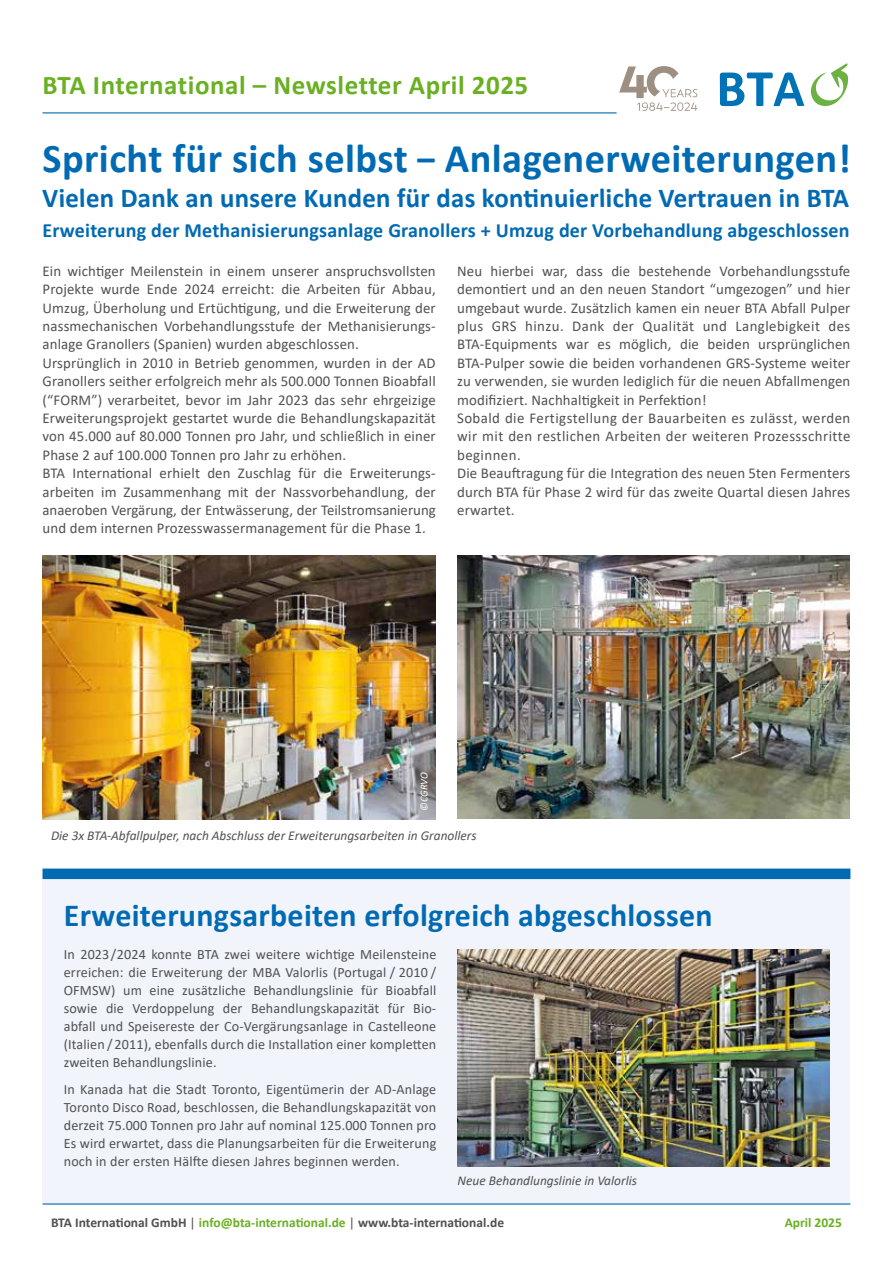
<style>
.page{position:relative;width:893px;height:1263px;background:#fff}
.page>*{position:absolute;margin:0;border:0;box-sizing:border-box;transform-origin:0 0}
.t1{font:700 40.8px "Calibri";letter-spacing:.01em;color:#006ab3}
.t2{font:700 32.25px "Calibri";letter-spacing:.01em;color:#006ab3}
.t3{font:700 27.3px "Calibri";color:#006ab3}
.t4{font:700 27px "Calibri";letter-spacing:.02em;color:#6ab023}
.t5{font:700 20.25px "Calibri";letter-spacing:.01em;color:#006ab3}
.t6{font:15px/18.3px "Calibri";letter-spacing:.01em;color:#505153}
.t7{font:14.25px/18px "Calibri";letter-spacing:.01em;color:#505153;text-align:justify}
.t8{font:italic 13.5px "Calibri";color:#505153}
.t9{font:700 13.5px "Calibri";color:#505153}
.t10{font:700 13.5px "Calibri";color:#6ab023}
.t11{font:italic 10.5px "Calibri";color:#fff}
.s1{font-weight:400}
.s2{color:#6ab023}
</style>
<div class="page">
<div style="left:43px;top:874px;width:807px;height:329px;background:#f1f4fa"></div>
<hr style="left:43px;top:112px;width:574px;height:1px;background:#006ab3">
<hr style="left:43px;top:1203px;width:807px;height:1px;background:#006ab3">
<div style="left:43px;top:868px;width:807px;height:11px;background:#006ab3"></div>
<img style="left:458px;top:949px;width:371px;height:217px">
<svg style="left:720px;top:63px;width:128px;height:44px"></svg>
<svg style="left:619px;top:66px;width:78px;height:45px"></svg>
<img style="left:457px;top:556px;width:393px;height:263px">
<img style="left:43px;top:556px;width:393px;height:263px">
<svg style="left:623px;top:794px;width:59px;height:25px"></svg>
<h3 class="t4" style="left:43px;top:66px;width:487px">BTA International – Newsletter April 2025</h3>
<h1 class="t1" style="left:43px;top:130px;width:810px">Spricht für sich selbst – Anlagenerweiterungen!</h1>
<h3 class="t3" style="left:43px;top:179px;width:809px">Vielen Dank an unsere Kunden für das kontinuierliche Vertrauen in BTA</h3>
<h3 class="t5" style="left:43px;top:216px;width:809px">Erweiterung der Methanisierungsanlage Granollers + Umzug der Vorbehandlung abgeschlossen</h3>
<p class="t6" style="left:43px;top:261px;width:395px">Ein wichtiger Meilenstein in einem unserer anspruchsvollsten Projekte wurde Ende 2024 erreicht: die Arbeiten für Abbau, Umzug, Überholung und Ertüchtigung, und die Erweiterung der nassmechanischen Vorbehandlungsstufe der Methanisierungs&shy;anlage Granollers (Spanien) wurden abgeschlossen.<br>Ursprünglich in 2010 in Betrieb genommen, wurden in der AD Granollers seither erfolgreich mehr als 500.000 Tonnen Bioabfall (“FORM”) verarbeitet, bevor im Jahr 2023 das sehr ehrgeizige Erweiterungsprojekt gestartet wurde die Behandlungskapazität von 45.000 auf 80.000 Tonnen pro Jahr, und schließlich in einer Phase 2 auf 100.000 Tonnen pro Jahr zu erhöhen.<br>BTA International erhielt den Zuschlag für die Erweiterungs&shy;arbeiten im Zusammenhang mit der Nassvorbehandlung, der anaeroben Vergärung, der Entwässerung, der Teilstromsanierung und dem internen Prozesswassermanagement für die Phase 1.</p>
<p class="t6" style="left:457px;top:261px;width:395px">Neu hierbei war, dass die bestehende Vorbehandlungsstufe demontiert und an den neuen Standort “umgezogen” und hier umgebaut wurde. Zusätzlich kamen ein neuer BTA Abfall Pulper plus GRS hinzu. Dank der Qualität und Langlebigkeit des BTA-Equipments war es möglich, die beiden ursprünglichen BTA-Pulper sowie die beiden vorhandenen GRS-Systeme weiter zu verwenden, sie wurden lediglich für die neuen Abfallmengen modifiziert. Nachhaltigkeit in Perfektion!<br>Sobald die Fertigstellung der Bauarbeiten es zulässt, werden wir mit den restlichen Arbeiten der weiteren Prozessschritte beginnen.<br>Die Beauftragung für die Integration des neuen 5ten Fermenters durch BTA für Phase 2 wird für das zweite Quartal diesen Jahres erwartet.</p>
<p class="t11" style="left:417px;top:810px;width:40px;rotate:-90deg">©CGRVO</p>
<p class="t8" style="left:51px;top:826px;width:427px">Die 3x BTA-Abfallpulper, nach Abschluss der Erweiterungsarbeiten in Granollers</p>
<h2 class="t2" style="left:64px;top:892px;width:650px">Erweiterungsarbeiten erfolgreich abgeschlossen</h2>
<p class="t7" style="left:64px;top:945px;width:374px">In 2023/2024 konnte BTA zwei weitere wichtige Meilensteine erreichen: die Erweiterung der MBA Valorlis (Portugal / 2010 / OFMSW) um eine zusätzliche Behandlungslinie für Bioabfall sowie die Verdoppelung der Behandlungskapazität für Bio&shy;abfall und Speisereste der Co-Vergärungsanlage in Castelleone (Italien / 2011), ebenfalls durch die Installation einer kompletten zweiten Behandlungslinie.</p>
<p class="t7" style="left:64px;top:1080px;width:374px">In Kanada hat die Stadt Toronto, Eigentümerin der AD-Anlage Toronto Disco Road, beschlossen, die Behandlungskapazität von derzeit 75.000 Tonnen pro Jahr auf nominal 125.000 Tonnen pro Es wird erwartet, dass die Planungsarbeiten für die Erweiterung noch in der ersten Hälfte diesen Jahres beginnen werden.</p>
<p class="t8" style="left:458px;top:1171px;width:181px">Neue Behandlungslinie in Valorlis</p>
<p class="t9" style="left:51px;top:1213px;width:455px">BTA International GmbH <span class="s1">|</span> <span class="s2">info@bta-international.de</span> <span class="s1">|</span> www.bta-international.de</p>
<p class="t10" style="left:785px;top:1213px;width:59px">April 2025</p>
</div>
